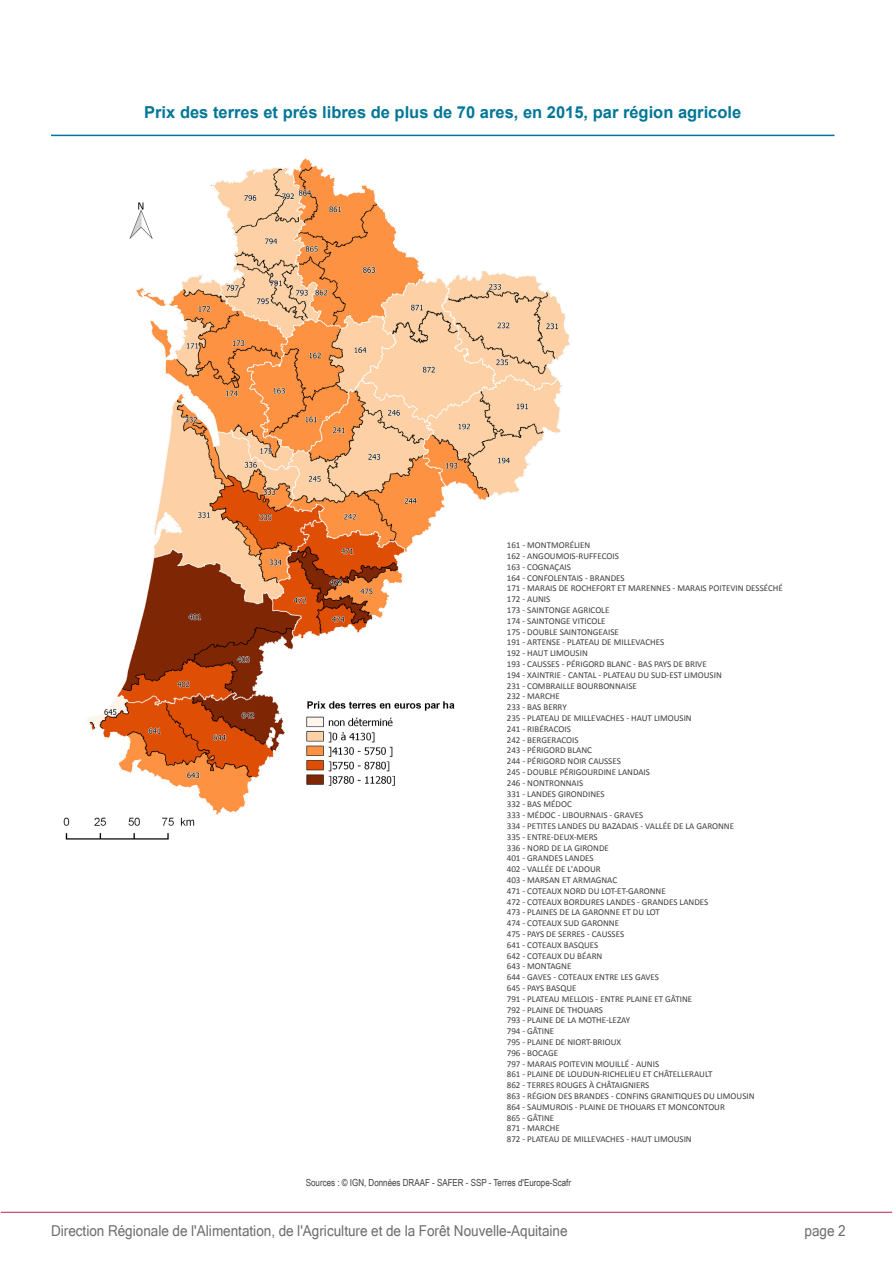
<style>
.page{position:relative;width:893px;height:1263px;background:#fff}
.page>*{position:absolute;margin:0;border:0;box-sizing:border-box;transform-origin:0 0}
.Titre_Carte_Souligné{font:700 16.5px "Arial";color:#007697}
.t1{font:15px "Microsoft Sans Serif";color:#6c6d70;scale:.9 1}
.Sources_GRAPH{font:9.75px "Arial Narrow";color:#3e3e3f}
.t2{font:9px "Calibri";color:#3e3e3f}
</style>
<div class="page">
<hr style="left:1px;top:1212px;width:891px;height:1px;background:#b6274b">
<hr style="left:51px;top:135px;width:783px;height:1px;background:#007697">
<img style="left:63px;top:158px;width:507px;height:682px">
<img style="left:296px;top:691px;width:165px;height:104px">
<p class="Titre_Carte_Souligné" style="left:144px;top:101px;width:599px">Prix des terres et prés libres de plus de 70 ares, en 2015, par région agricole</p>
<p class="t2" style="left:507px;top:539px;width:85px">161 - MONTMORÉLIEN</p>
<p class="t2" style="left:507px;top:550px;width:114px">162 - ANGOUMOIS-RUFFECOIS</p>
<p class="t2" style="left:507px;top:561px;width:66px">163 - COGNAÇAIS</p>
<p class="t2" style="left:507px;top:572px;width:119px">164 - CONFOLENTAIS - BRANDES</p>
<p class="t2" style="left:507px;top:583px;width:278px">171 - MARAIS DE ROCHEFORT ET MARENNES - MARAIS POITEVIN DESSÉCHÉ</p>
<p class="t2" style="left:507px;top:593px;width:45px">172 - AUNIS</p>
<p class="t2" style="left:507px;top:604px;width:104px">173 - SAINTONGE AGRICOLE</p>
<p class="t2" style="left:507px;top:615px;width:100px">174 - SAINTONGE VITICOLE</p>
<p class="t2" style="left:507px;top:626px;width:114px">175 - DOUBLE SAINTONGEAISE</p>
<p class="t2" style="left:507px;top:637px;width:159px">191 - ARTENSE - PLATEAU DE MILLEVACHES</p>
<p class="t2" style="left:507px;top:647px;width:83px">192 - HAUT LIMOUSIN</p>
<p class="t2" style="left:507px;top:658px;width:202px">193 - CAUSSES - PÉRIGORD BLANC - BAS PAYS DE BRIVE</p>
<p class="t2" style="left:507px;top:669px;width:217px">194 - XAINTRIE - CANTAL - PLATEAU DU SUD-EST LIMOUSIN</p>
<p class="t2" style="left:507px;top:680px;width:132px">231 - COMBRAILLE BOURBONNAISE</p>
<p class="t2" style="left:507px;top:691px;width:55px">232 - MARCHE</p>
<p class="t2" style="left:507px;top:701px;width:62px">233 - BAS BERRY</p>
<p class="t2" style="left:507px;top:712px;width:186px">235 - PLATEAU DE MILLEVACHES - HAUT LIMOUSIN</p>
<p class="t2" style="left:507px;top:723px;width:66px">241 - RIBÉRACOIS</p>
<p class="t2" style="left:507px;top:734px;width:73px">242 - BERGERACOIS</p>
<p class="t2" style="left:507px;top:745px;width:87px">243 - PÉRIGORD BLANC</p>
<p class="t2" style="left:507px;top:755px;width:116px">244 - PÉRIGORD NOIR CAUSSES</p>
<p class="t2" style="left:507px;top:766px;width:145px">245 - DOUBLE PÉRIGOURDINE LANDAIS</p>
<p class="t2" style="left:507px;top:777px;width:78px">246 - NONTRONNAIS</p>
<p class="t2" style="left:507px;top:788px;width:99px">331 - LANDES GIRONDINES</p>
<p class="t2" style="left:507px;top:799px;width:67px">332 - BAS MÉDOC</p>
<p class="t2" style="left:507px;top:809px;width:138px">333 - MÉDOC - LIBOURNAIS - GRAVES</p>
<p class="t2" style="left:507px;top:820px;width:229px">334 - PETITES LANDES DU BAZADAIS - VALLÉE DE LA GARONNE</p>
<p class="t2" style="left:507px;top:831px;width:92px">335 - ENTRE-DEUX-MERS</p>
<p class="t2" style="left:507px;top:842px;width:104px">336 - NORD DE LA GIRONDE</p>
<p class="t2" style="left:507px;top:853px;width:88px">401 - GRANDES LANDES</p>
<p class="t2" style="left:507px;top:863px;width:95px">402 - VALLÉE DE L'ADOUR</p>
<p class="t2" style="left:507px;top:874px;width:112px">403 - MARSAN ET ARMAGNAC</p>
<p class="t2" style="left:507px;top:885px;width:160px">471 - COTEAUX NORD DU LOT-ET-GARONNE</p>
<p class="t2" style="left:507px;top:896px;width:203px">472 - COTEAUX BORDURES LANDES - GRANDES LANDES</p>
<p class="t2" style="left:507px;top:907px;width:155px">473 - PLAINES DE LA GARONNE ET DU LOT</p>
<p class="t2" style="left:507px;top:917px;width:114px">474 - COTEAUX SUD GARONNE</p>
<p class="t2" style="left:507px;top:928px;width:119px">475 - PAYS DE SERRES - CAUSSES</p>
<p class="t2" style="left:507px;top:939px;width:93px">641 - COTEAUX BASQUES</p>
<p class="t2" style="left:507px;top:950px;width:97px">642 - COTEAUX DU BÉARN</p>
<p class="t2" style="left:507px;top:961px;width:66px">643 - MONTAGNE</p>
<p class="t2" style="left:507px;top:971px;width:154px">644 - GAVES - COTEAUX ENTRE LES GAVES</p>
<p class="t2" style="left:507px;top:982px;width:71px">645 - PAYS BASQUE</p>
<p class="t2" style="left:507px;top:993px;width:187px">791 - PLATEAU MELLOIS - ENTRE PLAINE ET GÂTINE</p>
<p class="t2" style="left:507px;top:1004px;width:98px">792 - PLAINE DE THOUARS</p>
<p class="t2" style="left:507px;top:1015px;width:125px">793 - PLAINE DE LA MOTHE-LEZAY</p>
<p class="t2" style="left:507px;top:1025px;width:49px">794 - GÂTINE</p>
<p class="t2" style="left:507px;top:1036px;width:116px">795 - PLAINE DE NIORT-BRIOUX</p>
<p class="t2" style="left:507px;top:1047px;width:53px">796 - BOCAGE</p>
<p class="t2" style="left:507px;top:1058px;width:154px">797 - MARAIS POITEVIN MOUILLÉ - AUNIS</p>
<p class="t2" style="left:507px;top:1069px;width:207px">861 - PLAINE DE LOUDUN-RICHELIEU ET CHÂTELLERAULT</p>
<p class="t2" style="left:507px;top:1079px;width:144px">862 - TERRES ROUGES À CHÂTAIGNIERS</p>
<p class="t2" style="left:507px;top:1090px;width:249px">863 - RÉGION DES BRANDES - CONFINS GRANITIQUES DU LIMOUSIN</p>
<p class="t2" style="left:507px;top:1101px;width:220px">864 - SAUMUROIS - PLAINE DE THOUARS ET MONCONTOUR</p>
<p class="t2" style="left:507px;top:1112px;width:49px">865 - GÂTINE</p>
<p class="t2" style="left:507px;top:1123px;width:55px">871 - MARCHE</p>
<p class="t2" style="left:507px;top:1133px;width:186px">872 - PLATEAU DE MILLEVACHES - HAUT LIMOUSIN</p>
<p class="Sources_GRAPH" style="left:306px;top:1175px;width:267px">Sources : © IGN, Données DRAAF - SAFER - SSP - Terres d'Europe-Scafr</p>
<p class="t1" style="left:51px;top:1221px;width:575px">Direction Régionale de l'Alimentation, de l'Agriculture et de la Forêt Nouvelle-Aquitaine</p>
<p class="t1" style="left:805px;top:1221px;width:47px">page 2</p>
</div>
